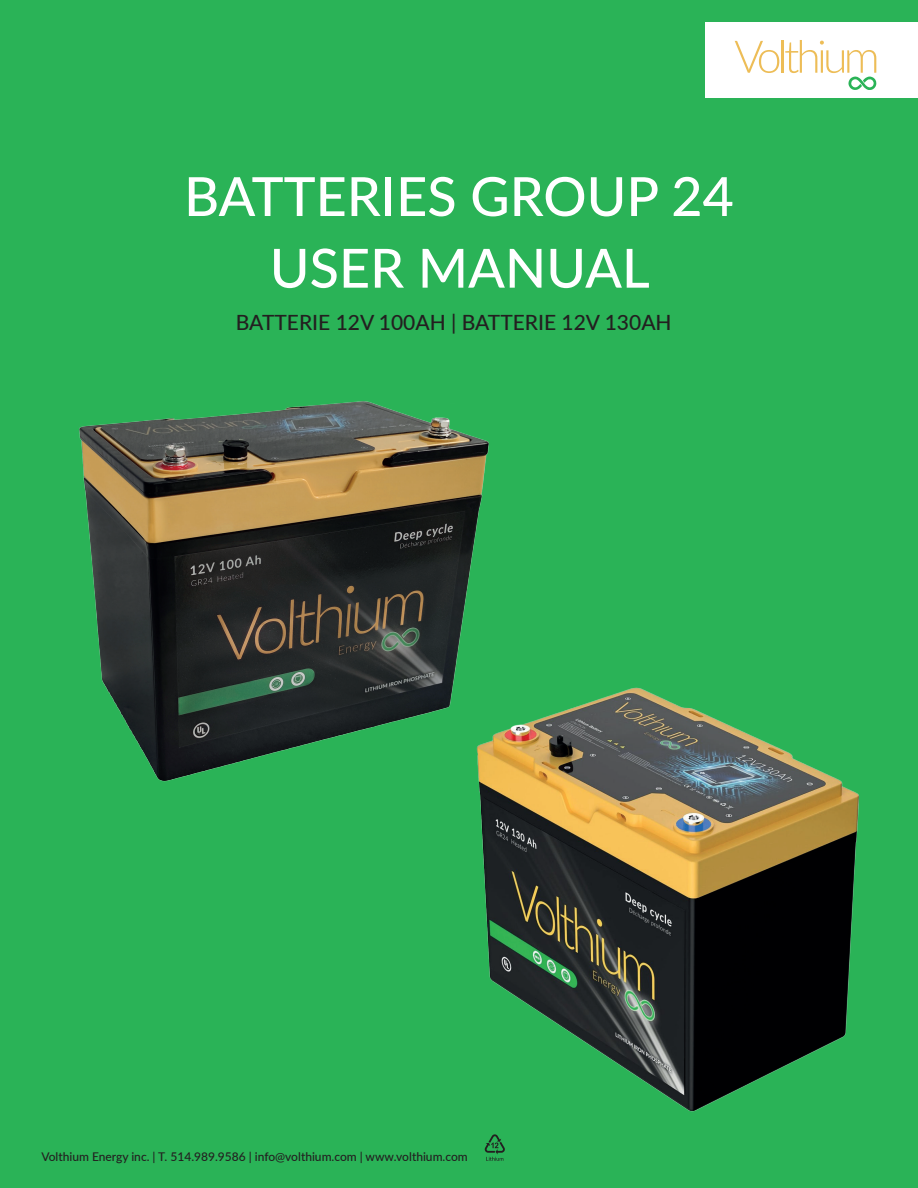
<style>
.page{position:relative;width:918px;height:1188px;background:#2ab357}
.page>*{position:absolute;margin:0;border:0;box-sizing:border-box;transform-origin:0 0}
.t1{font:500 54px "Lato";color:#fff}
.t2{font:500 21px "Lato";color:#231f20}
.t3{font:500 12px "Lato";color:#231f20}
</style>
<div class="page">
<div style="left:706px;top:22px;width:212px;height:76px;background:#fff"></div>
<svg style="left:735px;top:41px;width:44px;height:32px"></svg>
<hr style="left:782px;top:40px;width:2px;height:33px;background:#edbd57">
<svg style="left:785px;top:40px;width:92px;height:50px"></svg>
<img style="left:484px;top:687px;width:375px;height:474px">
<img style="left:79px;top:401px;width:494px;height:468px">
<h1 class="t1" style="left:184px;top:157px;width:551px">BATTERIES GROUP 24</h1>
<h1 class="t1" style="left:270px;top:229px;width:381px">USER MANUAL</h1>
<h2 class="t2" style="left:236px;top:307px;width:437px">BATTERIE 12V 100AH | BATTERIE 12V 130AH</h2>
<p class="t3" style="left:42px;top:1148px;width:428px">Volthium Energy inc. | T. 514.989.9586 | info@volthium.com | www.volthium.com</p>
</div>
